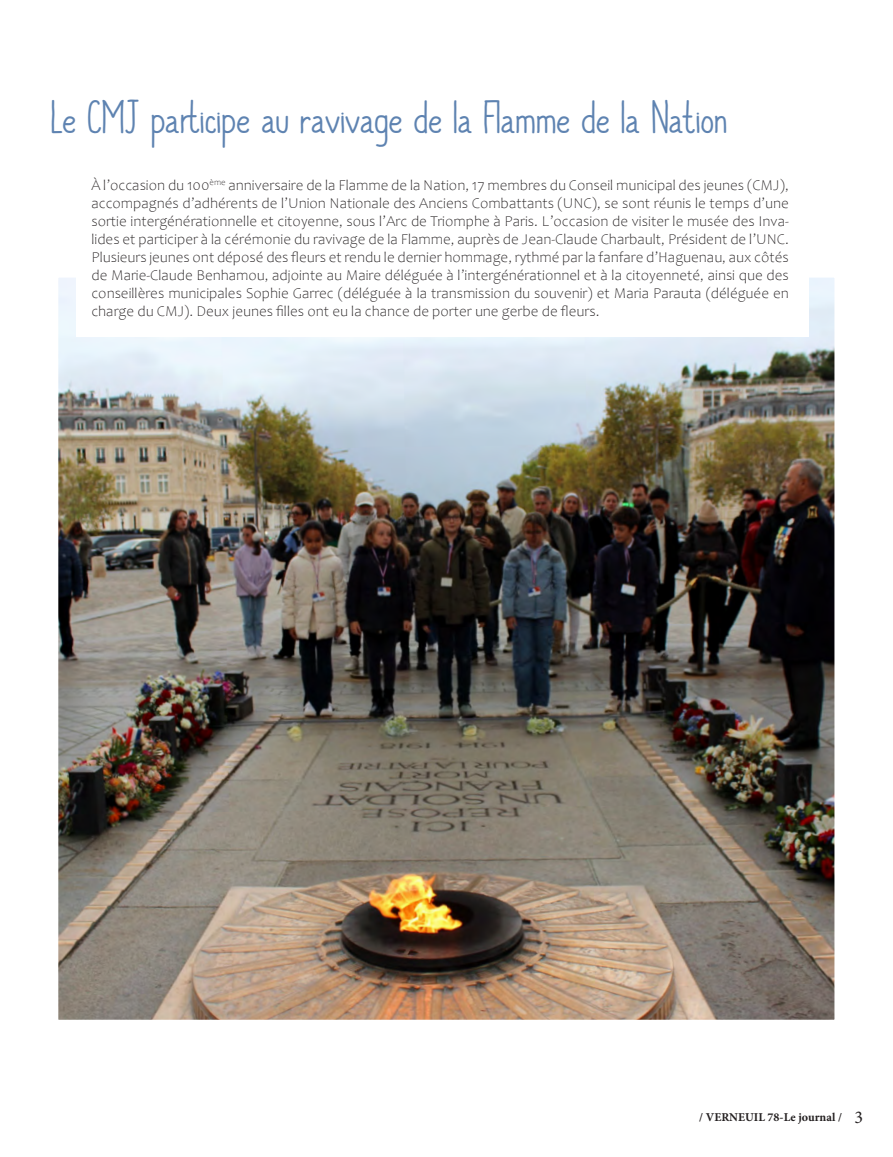
<style>
.page{position:relative;width:893px;height:1157px;background:#fff}
.page>*{position:absolute;margin:0;border:0;box-sizing:border-box;transform-origin:0 0}
.t1{font:43.5px "Always Together";letter-spacing:-.005em;color:#5e83b1}
.t2{font:18px "Minion Pro";color:#231f20}
.t3{font:300 15px/18px "Candara";color:#231f20;text-align:justify}
.t4{font:700 12px "Minion Pro";color:#231f20}
</style>
<div class="page">
<img style="left:60px;top:279px;width:773px;height:739px">
<div style="left:51px;top:270px;width:791px;height:757px;border:8px solid #fff"></div>
<div style="left:77px;top:140px;width:732px;height:197px;background:#fff"></div>
<p class="t1" style="left:51px;top:83px;width:678px">Le CMJ participe au ravivage de la Flamme de la Nation</p>
<p class="t3" style="left:91px;top:176px;width:699px">À l’occasion du 100<sup>ème</sup> anniversaire de la Flamme de la Nation, 17 membres du Conseil municipal des jeunes (CMJ), accompagnés d’adhérents de l’Union Nationale des Anciens Combattants (UNC), se sont réunis le temps d’une sortie intergénérationnelle et citoyenne, sous l’Arc de Triomphe à Paris. L’occasion de visiter le musée des Inva&shy;lides et participer à la cérémonie du ravivage de la Flamme, auprès de Jean-Claude Charbault, Président de l’UNC.<br>Plusieurs jeunes ont déposé des fleurs et rendu le dernier hommage, rythmé par la fanfare d’Haguenau, aux côtés de Marie-Claude Benhamou, adjointe au Maire déléguée à l’intergénérationnel et à la citoyenneté, ainsi que des conseillères municipales Sophie Garrec (déléguée à la transmission du souvenir) et Maria Parauta (déléguée en charge du CMJ). Deux jeunes filles ont eu la chance de porter une gerbe de fleurs.</p>
<p class="t4" style="left:699px;top:1108px;width:144px">/ VERNEUIL 78-Le journal /</p>
<p class="t2" style="left:855px;top:1105px;width:10px">3</p>
</div>
